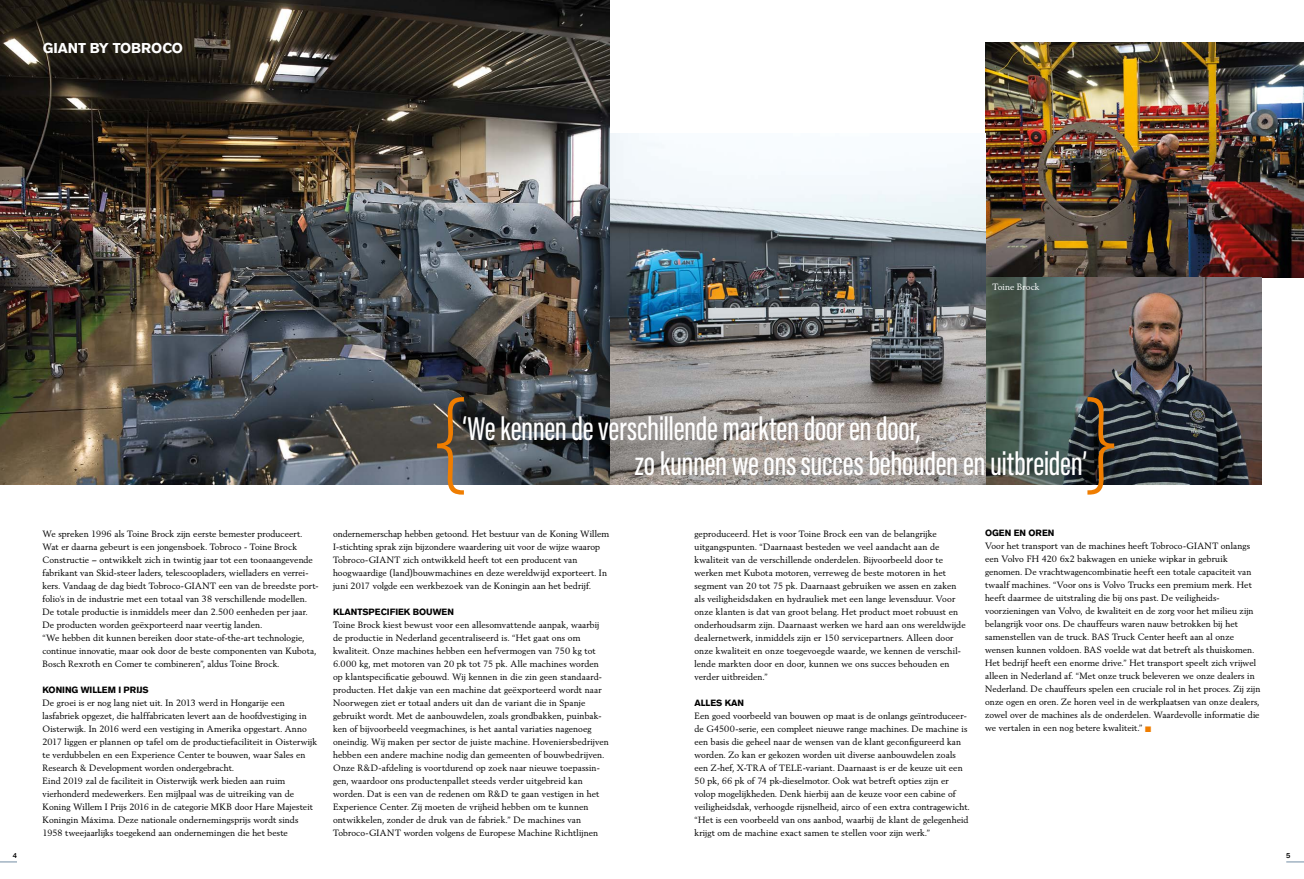
<style>
.page{position:relative;width:1304px;height:879px;background:#fff}
.page>*{position:absolute;margin:0;border:0;box-sizing:border-box;transform-origin:0 0}
.t1{font:200 120px "Acumin Pro Extra Cond";color:#ef7d00}
.t2{font:500 34px "Acumin Pro Extra Cond";letter-spacing:-.01em;color:#fff}
.t3{font:700 14.1px "Volvo Sans Pro";color:#fff}
.t4{font:9px/13px "Volvo Serif Pro";letter-spacing:.015em;color:#000}
.t5{font:700 9px "Volvo Sans Pro";color:#000}
.t6{font:9px "Volvo Serif Pro";letter-spacing:.01em;color:#fff}
.t7{font:500 7px "Volvo Sans Pro";color:#000}
.s1{color:#ef7d00}
</style>
<div class="page">
<svg style="left:0;top:861px;width:17px;height:1px"></svg>
<svg style="left:1286px;top:861px;width:18px;height:1px"></svg>
<img style="left:985px;top:43px;width:319px;height:235px">
<img style="left:985px;top:278px;width:276px;height:206px">
<img style="left:609px;top:133px;width:376px;height:351px">
<img style="left:0;top:0;width:609px;height:485px">
<h3 class="t3" style="left:43px;top:40px;width:142px">GIANT BY TOBROCO</h3>
<p class="t6" style="left:993px;top:281px;width:48px">Toine Brock</p>
<p class="t4" style="left:43px;top:527px;width:278px">We spreken 1996 als Toine Brock zijn eerste bemester produceert.<br>Wat er daarna gebeurt is een jongensboek. Tobroco - Toine Brock Constructie – ontwikkelt zich in twintig jaar tot een toonaangevende fabrikant van Skid-steer laders, telescoopladers, wielladers en verrei&shy;kers. Vandaag de dag biedt Tobroco-GIANT een van de breedste port&shy;folio’s in de industrie met een totaal van 38 verschillende modellen.<br>De totale productie is inmiddels meer dan 2.500 eenheden per jaar.<br>De producten worden geëxporteerd naar veertig landen.<br>“We hebben dit kunnen bereiken door state-of-the-art technologie, continue innovatie, maar ook door de beste componenten van Kubota, Bosch Rexroth en Comer te combineren”, aldus Toine Brock.</p>
<p class="t5" style="left:43px;top:684px;width:108px">KONING WILLEM I PRIJS</p>
<p class="t4" style="left:43px;top:696px;width:276px">De groei is er nog lang niet uit. In 2013 werd in Hongarije een lasfabriek opgezet, die halffabricaten levert aan de hoofdvestiging in Oisterwijk. In 2016 werd een vestiging in Amerika opgestart. Anno 2017 liggen er plannen op tafel om de productiefaciliteit in Oisterwijk te verdubbelen en een Experience Center te bouwen, waar Sales en Research &amp; Development worden ondergebracht.<br>Eind 2019 zal de faciliteit in Oisterwijk werk bieden aan ruim vierhonderd medewerkers. Een mijlpaal was de uitreiking van de Koning Willem I Prijs 2016 in de categorie MKB door Hare Majesteit Koningin Máxima. Deze nationale ondernemingsprijs wordt sinds 1958 tweejaarlijks toegekend aan ondernemingen die het beste</p>
<h1 class="t1" style="left:435px;top:373px;width:32px">{</h1>
<h1 class="t1" style="left:1085px;top:373px;width:32px">}</h1>
<h2 class="t2" style="left:463px;top:408px;width:459px">‘We kennen de verschillende markten door en door,</h2>
<h2 class="t2" style="left:635px;top:443px;width:454px">zo kunnen we ons succes behouden en uitbreiden’</h2>
<p class="t4" style="left:333px;top:527px;width:278px">ondernemerschap hebben getoond. Het bestuur van de Koning Willem I-stichting sprak zijn bijzondere waardering uit voor de wijze waarop Tobroco-GIANT zich ontwikkeld heeft tot een producent van hoogwaardige (land)bouwmachines en deze wereldwijd exporteert. In juni 2017 volgde een werkbezoek van de Koningin aan het bedrijf.</p>
<p class="t5" style="left:333px;top:606px;width:122px">KLANTSPECIFIEK BOUWEN</p>
<p class="t4" style="left:333px;top:618px;width:277px">Toine Brock kiest bewust voor een allesomvattende aanpak, waarbij de productie in Nederland gecentraliseerd is. “Het gaat ons om kwaliteit. Onze machines hebben een hefvermogen van 750 kg tot 6.000 kg, met motoren van 20 pk tot 75 pk. Alle machines worden op klantspecificatie gebouwd. Wij kennen in die zin geen standaard&shy;producten. Het dakje van een machine dat geëxporteerd wordt naar Noorwegen ziet er totaal anders uit dan de variant die in Spanje gebruikt wordt. Met de aanbouwdelen, zoals grondbakken, puinbak&shy;ken of bijvoorbeeld veegmachines, is het aantal variaties nagenoeg oneindig. Wij maken per sector de juiste machine. Hoveniersbedrijven hebben een andere machine nodig dan gemeenten of bouwbedrijven.<br>Onze R&amp;D-afdeling is voortdurend op zoek naar nieuwe toepassin&shy;gen, waardoor ons productenpallet steeds verder uitgebreid kan worden. Dat is een van de redenen om R&amp;D te gaan vestigen in het Experience Center. Zij moeten de vrijheid hebben om te kunnen ontwikkelen, zonder de druk van de fabriek.” De machines van Tobroco-GIANT worden volgens de Europese Machine Richtlijnen</p>
<p class="t4" style="left:694px;top:527px;width:273px">geproduceerd. Het is voor Toine Brock een van de belangrijke uitgangspunten. “Daarnaast besteden we veel aandacht aan de kwaliteit van de verschillende onderdelen. Bijvoorbeeld door te werken met Kubota motoren, verreweg de beste motoren in het segment van 20 tot 75 pk. Daarnaast gebruiken we assen en zaken als veiligheidsdaken en hydrauliek met een lange levensduur. Voor onze klanten is dat van groot belang. Het product moet robuust en onderhoudsarm zijn. Daarnaast werken we hard aan ons wereldwijde dealernetwerk, inmiddels zijn er 150 servicepartners. Alleen door onze kwaliteit en onze toegevoegde waarde, we kennen de verschil&shy;lende markten door en door, kunnen we ons succes behouden en verder uitbreiden.”</p>
<p class="t5" style="left:694px;top:697px;width:51px">ALLES KAN</p>
<p class="t4" style="left:694px;top:709px;width:276px">Een goed voorbeeld van bouwen op maat is de onlangs geïntroduceer&shy;de G4500-serie, een compleet nieuwe range machines. De machine is een basis die geheel naar de wensen van de klant geconfigureerd kan worden. Zo kan er gekozen worden uit diverse aanbouwdelen zoals een Z-hef, X-TRA of TELE-variant. Daarnaast is er de keuze uit een 50 pk, 66 pk of 74 pk-dieselmotor. Ook wat betreft opties zijn er volop mogelijkheden. Denk hierbij aan de keuze voor een cabine of veiligheidsdak, verhoogde rijsnelheid, airco of een extra contragewicht. “Het is een voorbeeld van ons aanbod, waarbij de klant de gelegenheid krijgt om de machine exact samen te stellen voor zijn werk.”</p>
<p class="t5" style="left:985px;top:528px;width:71px">OGEN EN OREN</p>
<p class="t4" style="left:985px;top:540px;width:277px">Voor het transport van de machines heeft Tobroco-GIANT onlangs een Volvo FH 420 6x2 bakwagen en unieke wipkar in gebruik genomen. De vrachtwagencombinatie heeft een totale capaciteit van twaalf machines. “Voor ons is Volvo Trucks een premium merk. Het heeft daarmee de uitstraling die bij ons past. De veiligheids&shy;voorzieningen van Volvo, de kwaliteit en de zorg voor het milieu zijn belangrijk voor ons. De chauffeurs waren nauw betrokken bij het samenstellen van de truck. BAS Truck Center heeft aan al onze wensen kunnen voldoen. BAS voelde wat dat betreft als thuiskomen.<br>Het bedrijf heeft een enorme drive.” Het transport speelt zich vrijwel alleen in Nederland af. “Met onze truck beleveren we onze dealers in Nederland. De chauffeurs spelen een cruciale rol in het proces. Zij zijn onze ogen en oren. Ze horen veel in de werkplaatsen van onze dealers, zowel over de machines als de onderdelen. Waardevolle informatie die we vertalen in een nog betere kwaliteit.” <span class="s1">■</span></p>
<p class="t7" style="left:13px;top:851px;width:6px">4</p>
<p class="t7" style="left:1286px;top:851px;width:6px">5</p>
</div>
